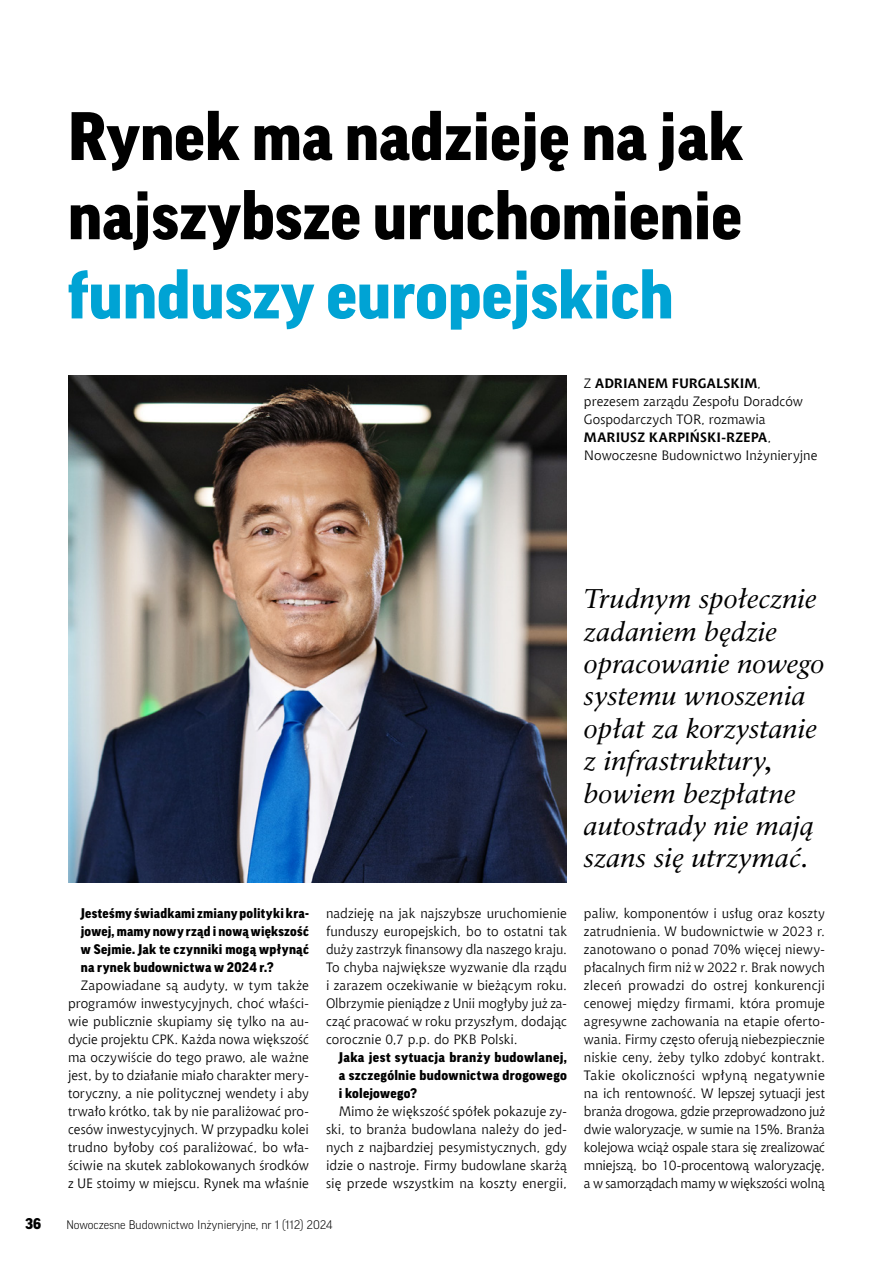
<style>
.page{position:relative;width:893px;height:1263px;background:#fff}
.page>*{position:absolute;margin:0;border:0;box-sizing:border-box;transform-origin:0 0}
.tytul{font:900 66px/79.2px "Good Pro";color:#000;text-align:justify}
.wyimki{font:italic 27px/32.4px "Classic EFN";letter-spacing:-.005em;color:#000}
.t1{font:900 15px "Good Pro";color:#000}
.text_podstawowy{font:13.5px/18px "Chianti EU";color:#000;text-align:justify}
.pytania{font:900 13.5px/18px "Good Pro";letter-spacing:.02em;color:#000;text-align:justify}
.autor_nastepny{font:13.5px/18px "Chianti EU";letter-spacing:.005em;color:#000}
.t2{font:300 12px "Good Pro";color:#000}
.s1{color:#00a3d4}
.s2{font-weight:700}
</style>
<div class="page">
<img style="left:68px;top:375px;width:499px;height:507px">
<p class="tytul" style="left:68px;top:97px;width:677px">Rynek ma nadzieję na jak najszybsze uruchomienie <span class="s1">funduszy europejskich</span></p>
<p class="autor_nastepny" style="left:584px;top:374px;width:235px">Z <span class="s2">ADRIANEM FURGALSKIM</span>, prezesem zarządu Zespołu Doradców<br>Gospodarczych TOR, rozmawia<br><span class="s2">MARIUSZ KARPIŃSKI-RZEPA</span>,<br>Nowoczesne Budownictwo Inżynieryjne</p>
<p class="pytania" style="left:81px;top:904px;width:230px">Jesteśmy świadkami zmiany polityki kra&shy;jowej, mamy nowy rząd i nową większość w Sejmie. Jak te czynniki mogą wpłynąć na rynek budownictwa w 2024 r.?</p>
<p class="text_podstawowy" style="left:68px;top:976px;width:242px;text-indent:13px">Zapowiadane są audyty, w tym także programów inwestycyjnych, choć właści&shy;wie publicznie skupiamy się tylko na au&shy;dycie projektu CPK. Każda nowa większość ma oczywiście do tego prawo, ale ważne jest, by to działanie miało charakter mery&shy;toryczny, a nie politycznej wendety i aby trwało krótko, tak by nie paraliżować pro&shy;cesów inwestycyjnych. W przypadku kolei trudno byłoby coś paraliżować, bo wła&shy;ściwie na skutek zablokowanych środków z UE stoimy w miejscu. Rynek ma właśnie</p>
<p class="text_podstawowy" style="left:326px;top:904px;width:242px">nadzieję na jak najszybsze uruchomienie funduszy europejskich, bo to ostatni tak duży zastrzyk finansowy dla naszego kraju.<br>To chyba największe wyzwanie dla rządu i zarazem oczekiwanie w bieżącym roku.<br>Olbrzymie pieniądze z Unii mogłyby już za&shy;cząć pracować w roku przyszłym, dodając corocznie 0,7 p.p. do PKB Polski.</p>
<p class="pytania" style="left:339px;top:1048px;width:230px">Jaka jest sytuacja branży budowlanej, a szczególnie budownictwa drogowego i kolejowego?</p>
<p class="text_podstawowy" style="left:326px;top:1102px;width:242px;text-indent:13px">Mimo że większość spółek pokazuje zy&shy;ski, to branża budowlana należy do jed&shy;nych z najbardziej pesymistycznych, gdy idzie o nastroje. Firmy budowlane skarżą się przede wszystkim na koszty energii,</p>
<p class="t1" style="left:25px;top:1215px;width:17px">36</p>
<p class="t2" style="left:66px;top:1218px;width:268px">Nowoczesne Budownictwo Inżynieryjne, nr 1 (112) 2024</p>
<p class="wyimki" style="left:584px;top:583px;width:242px">Trudnym społecznie zadaniem będzie opracowanie nowego systemu wnoszenia opłat za korzystanie z infrastruktury, bowiem bezpłatne autostrady nie mają szans się utrzymać.</p>
<p class="text_podstawowy" style="left:584px;top:904px;width:242px">paliw, komponentów i usług oraz koszty zatrudnienia. W budownictwie w 2023 r. zanotowano o ponad 70% więcej niewy&shy;płacalnych firm niż w 2022 r. Brak nowych zleceń prowadzi do ostrej konkurencji cenowej między firmami, która promuje agresywne zachowania na etapie oferto&shy;wania. Firmy często oferują niebezpiecznie niskie ceny, żeby tylko zdobyć kontrakt.<br>Takie okoliczności wpłyną negatywnie na ich rentowność. W lepszej sytuacji jest branża drogowa, gdzie przeprowadzono już dwie waloryzacje, w sumie na 15%. Branża kolejowa wciąż ospale stara się zrealizować mniejszą, bo 10-procentową waloryzację, a w samorządach mamy w większości wolną</p>
</div>
